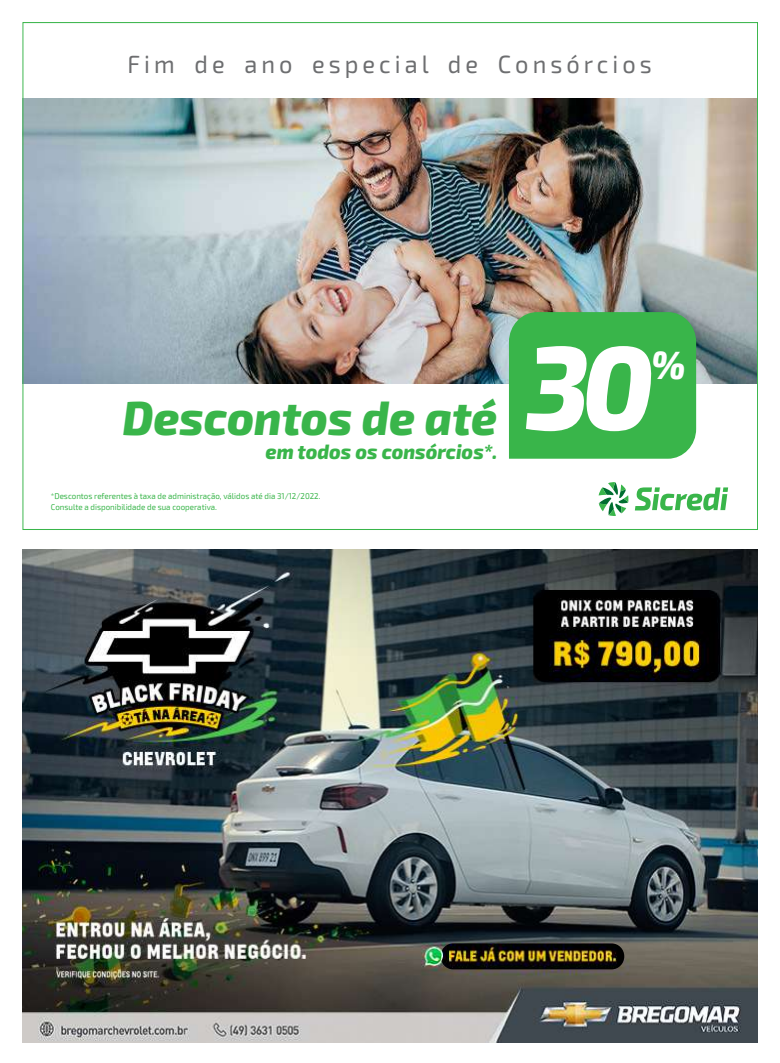
<style>
.page{position:relative;width:780px;height:1063px;background:#fff}
.page>*{position:absolute;margin:0;border:0;box-sizing:border-box;transform-origin:0 0}
.t1{font:italic 800 118.6px "Exo 2.0";color:#fff;scale:.94 1}
.t2{font:italic 800 47.8px "Exo 2.0";color:#39b54a;scale:.94 1}
.t3{font:italic 800 39.4px "Exo 2.0";color:#fff;scale:.94 1}
.t4{font:24.9px "Exo 2.0";letter-spacing:.17em;color:#6d6e70;scale:.94 1}
.t5{font:italic 800 20.6px "Exo 2.0";color:#39b54a;scale:.94 1}
.t6{font:8.4px/10.1px "Exo 2.0";color:#39b54a;scale:.94 1}
</style>
<div class="page">
<img style="left:22px;top:549px;width:735px;height:493px">
<img style="left:440px;top:943px;width:184px;height:26px;border-radius:13px">
<img style="left:25px;top:98px;width:730px;height:286px">
<div style="left:509px;top:312px;width:187px;height:147px;background:#39b54a"></div>
<svg style="left:598px;top:482px;width:30px;height:34px"></svg>
<svg style="left:635px;top:487px;width:93px;height:23px"></svg>
<h3 class="t4" style="left:127px;top:50px;width:559px">Fim de ano especial de Consórcios</h3>
<h2 class="t2" style="left:122px;top:389px;width:400px">Descontos de até</h2>
<h3 class="t5" style="left:265px;top:439px;width:248px">em todos os consórcios*.</h3>
<p class="t6" style="left:51px;top:492px;width:288px">*Descontos referentes à taxa de administração, válidos até dia 31/12/2022.<br>Consulte a disponibilidade de sua cooperativa.</p>
<h1 class="t1" style="left:526px;top:316px;width:137px">30</h1>
<h3 class="t3" style="left:651px;top:342px;width:38px">%</h3>
</div>
